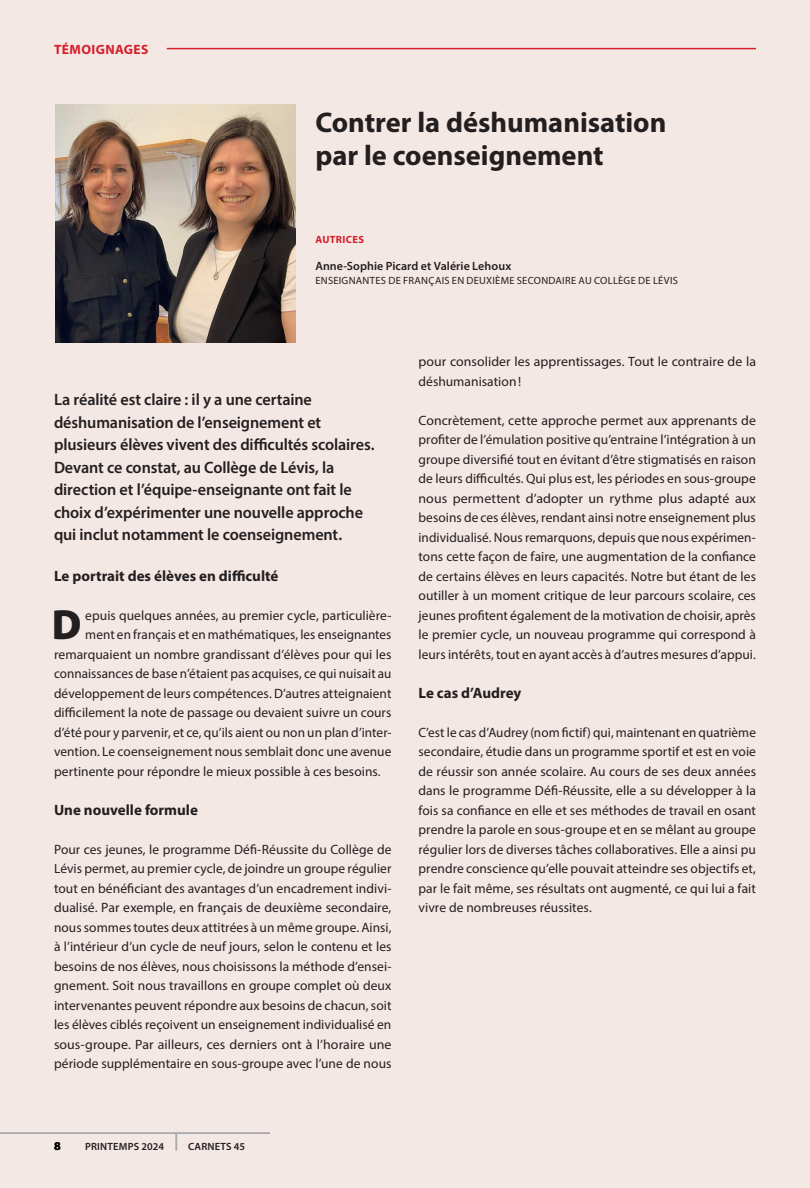
<style>
.page{position:relative;width:810px;height:1188px;background:#f4e8e5}
.page>*{position:absolute;margin:0;border:0;box-sizing:border-box;transform-origin:0 0}
.Article_-_Paragraphe_lettrine___1_caract{font:900 42.45px "Myriad Pro";color:#231f20}
.Temoignage___titre{font:700 28.5px/33px "Myriad Pro";color:#231f20}
.Article_-_chapeau_11_14{font:600 16.5px/22.5px "Myriad Pro";letter-spacing:-.005em;color:#231f20}
.Article_-_s-titre_10_pts{font:700 15px "Myriad Pro";color:#231f20}
.Article_-_txt_9_13{font:13.5px/19.5px "Myriad Pro";letter-spacing:.005em;color:#231f20;text-align:justify}
.Article_-_Paragraphe_lettrine___1_caract-2{font:13.5px "Myriad Pro";letter-spacing:.005em;color:#231f20}
.Entête_Témoignage{font:700 13.5px "Myriad Pro";letter-spacing:.03em;color:#d5202b}
.Auteur_titre{font:600 12px "Myriad Pro";letter-spacing:.005em;color:#231f20}
.t1{font:700 12px "Myriad Pro";color:#000}
.Auteur_titre-2{font:10.5px "Myriad Pro";letter-spacing:.025em;color:#231f20}
.t2{font:600 10.5px "Myriad Pro";letter-spacing:.02em;color:#231f20}
.Auteur_titre-3{font:700 10.5px "Myriad Pro";letter-spacing:.03em;color:#d5202b}
</style>
<div class="page">
<hr style="left:167px;top:48px;width:589px;height:1px;background:#d5202b">
<hr style="left:809px;top:0;width:1px;height:1188px;background:#e8f6fd">
<hr style="left:0;top:1132px;width:270px;height:2px;background:#a8a9ad">
<svg style="left:176px;top:1134px;width:1px;height:16px"></svg>
<img style="left:56px;top:104px;width:239px;height:239px">
<p class="Entête_Témoignage" style="left:54px;top:41px;width:96px">TÉMOIGNAGES</p>
<p class="Temoignage___titre" style="left:315px;top:105px;width:353px">Contrer la déshumanisation par le coenseignement</p>
<p class="Auteur_titre-3" style="left:315px;top:233px;width:50px">AUTRICES</p>
<p class="Auteur_titre" style="left:315px;top:258px;width:197px">Anne-Sophie Picard et Valérie Lehoux</p>
<p class="Auteur_titre-2" style="left:315px;top:274px;width:364px">ENSEIGNANTES DE FRANÇAIS EN DEUXIÈME SECONDAIRE AU COLLÈGE DE LÉVIS</p>
<p class="Article_-_chapeau_11_14" style="left:54px;top:388px;width:322px">La réalité est claire : il y a une certaine déshumanisation de l’enseignement et plusieurs élèves vivent des difficultés scolaires.<br>Devant ce constat, au Collège de Lévis, la direction et l’équipe-enseignante ont fait le choix d’expérimenter une nouvelle approche qui inclut notamment le coenseignement.</p>
<p class="Article_-_s-titre_10_pts" style="left:54px;top:566px;width:226px">Le portrait des élèves en difficulté</p>
<p class="Article_-_Paragraphe_lettrine___1_caract" style="left:52px;top:596px;width:31px">D</p>
<p class="Article_-_Paragraphe_lettrine___1_caract-2" style="left:85px;top:607px;width:308px">epuis quelques années, au premier cycle, particulière-</p>
<p class="Article_-_Paragraphe_lettrine___1_caract-2" style="left:85px;top:626px;width:308px">ment en français et en mathématiques, les enseignantes</p>
<p class="Article_-_Paragraphe_lettrine___1_caract-2" style="left:54px;top:646px;width:339px">remarquaient un nombre grandissant d’élèves pour qui les</p>
<p class="Article_-_Paragraphe_lettrine___1_caract-2" style="left:54px;top:665px;width:339px">connaissances de base n’étaient pas acquises, ce qui nuisait au</p>
<p class="Article_-_Paragraphe_lettrine___1_caract-2" style="left:54px;top:685px;width:339px">développement de leurs compétences. D’autres atteignaient</p>
<p class="Article_-_Paragraphe_lettrine___1_caract-2" style="left:54px;top:704px;width:339px">difficilement la note de passage ou devaient suivre un cours</p>
<p class="Article_-_Paragraphe_lettrine___1_caract-2" style="left:54px;top:724px;width:339px">d’été pour y parvenir, et ce, qu’ils aient ou non un plan d’inter-</p>
<p class="Article_-_Paragraphe_lettrine___1_caract-2" style="left:54px;top:743px;width:339px">vention. Le coenseignement nous semblait donc une avenue</p>
<p class="Article_-_Paragraphe_lettrine___1_caract-2" style="left:54px;top:763px;width:328px">pertinente pour répondre le mieux possible à ces besoins.</p>
<p class="Article_-_s-titre_10_pts" style="left:54px;top:800px;width:146px">Une nouvelle formule</p>
<p class="Article_-_txt_9_13" style="left:54px;top:839px;width:339px">Pour ces jeunes, le programme Défi-Réussite du Collège de Lévis permet, au premier cycle, de joindre un groupe régulier tout en bénéficiant des avantages d’un encadrement indivi&shy;dualisé. Par exemple, en français de deuxième secondaire, nous sommes toutes deux attitrées à un même groupe. Ainsi, à l’intérieur d’un cycle de neuf jours, selon le contenu et les besoins de nos élèves, nous choisissons la méthode d’ensei&shy;gnement. Soit nous travaillons en groupe complet où deux intervenantes peuvent répondre aux besoins de chacun, soit les élèves ciblés reçoivent un enseignement individualisé en sous-groupe. Par ailleurs, ces derniers ont à l’horaire une période supplémentaire en sous-groupe avec l’une de nous</p>
<p class="Article_-_txt_9_13" style="left:418px;top:352px;width:339px">pour consolider les apprentissages. Tout le contraire de la déshumanisation!</p>
<p class="Article_-_txt_9_13" style="left:418px;top:410px;width:339px">Concrètement, cette approche permet aux apprenants de profiter de l’émulation positive qu’entraine l’intégration à un groupe diversifié tout en évitant d’être stigmatisés en raison de leurs difficultés. Qui plus est, les périodes en sous-groupe nous permettent d’adopter un rythme plus adapté aux besoins de ces élèves, rendant ainsi notre enseignement plus individualisé. Nous remarquons, depuis que nous expérimen&shy;tons cette façon de faire, une augmentation de la confiance de certains élèves en leurs capacités. Notre but étant de les outiller à un moment critique de leur parcours scolaire, ces jeunes profitent également de la motivation de choisir, après le premier cycle, un nouveau programme qui correspond à leurs intérêts, tout en ayant accès à d’autres mesures d’appui.</p>
<p class="Article_-_s-titre_10_pts" style="left:418px;top:683px;width:104px">Le cas d’Audrey</p>
<p class="Article_-_txt_9_13" style="left:418px;top:722px;width:339px">C’est le cas d’Audrey (nom fictif) qui, maintenant en quatrième secondaire, étudie dans un programme sportif et est en voie de réussir son année scolaire. Au cours de ses deux années dans le programme Défi-Réussite, elle a su développer à la fois sa confiance en elle et ses méthodes de travail en osant prendre la parole en sous-groupe et en se mêlant au groupe régulier lors de diverses tâches collaboratives. Elle a ainsi pu prendre conscience qu’elle pouvait atteindre ses objectifs et, par le fait même, ses résultats ont augmenté, ce qui lui a fait vivre de nombreuses réussites.</p>
<p class="t1" style="left:54px;top:1138px;width:8px">8</p>
<p class="t2" style="left:85px;top:1140px;width:81px">PRINTEMPS 2024</p>
<p class="t2" style="left:188px;top:1140px;width:59px">CARNETS 45</p>
</div>
